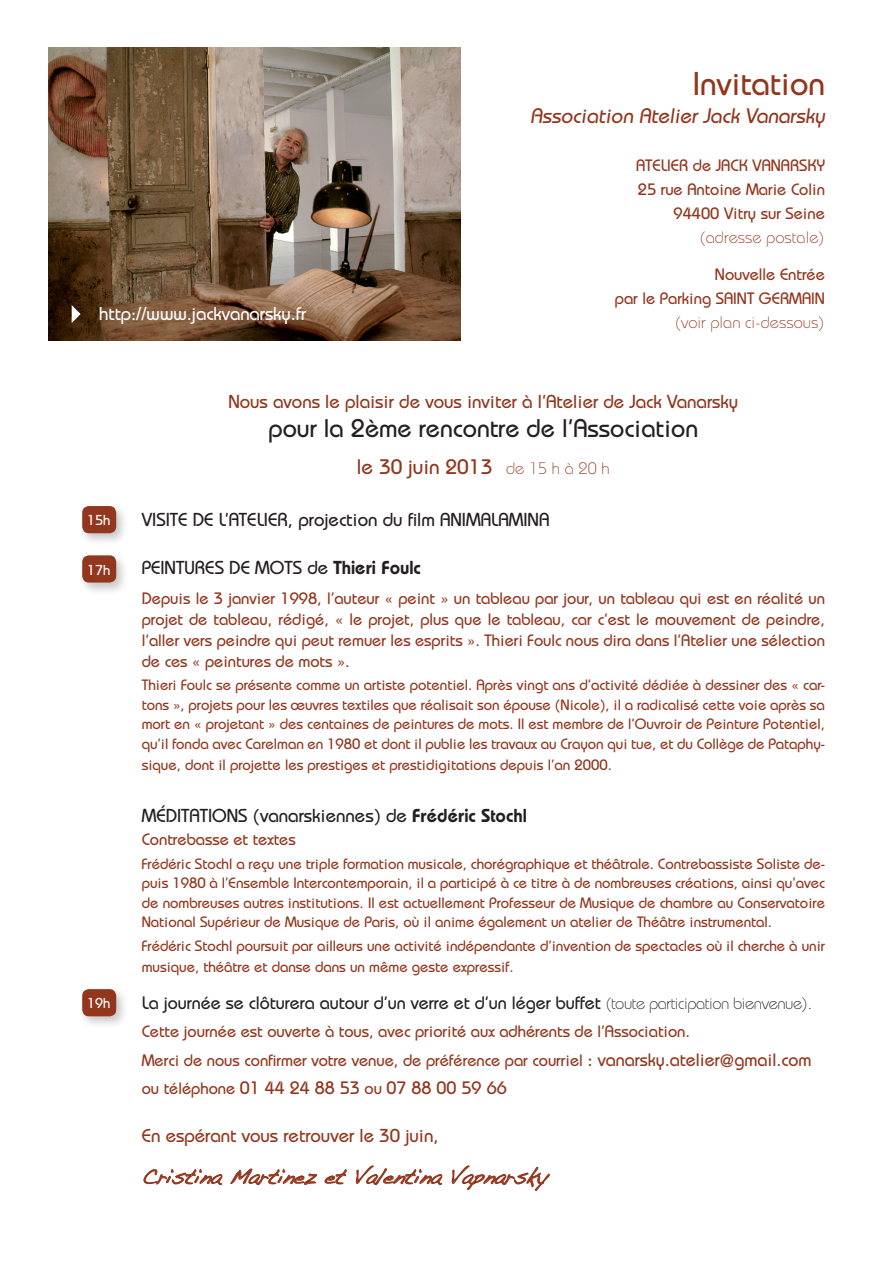
<style>
.page{position:relative;width:893px;height:1263px;background:#fff}
.page>*{position:absolute;margin:0;border:0;box-sizing:border-box;transform-origin:0 0}
.t1{font:500 33px "Bauhaus";color:#92361d}
.t2{font:500 25.5px "Bauhaus";color:#231f20}
.t3{font:500 21px "Bauhaus";color:#92361d}
.t4{font:21px "Handwriting Dakota";color:#92361d}
.t5{font:500 18.75px "Bauhaus";color:#231f20}
.t6{font:500 18.75px "Bauhaus";color:#92361d}
.t7{font:500 18.6px "Bauhaus";color:#fff}
.t8{font:500 18px "Bauhaus";color:#231f20}
.t9{font:500 18px "Bauhaus";color:#92361d}
.t10{font:500 16.5px/21px "Bauhaus";color:#92361d;text-align:justify}
.t11{font:300 16.5px "Bauhaus";color:#92361d}
.t12{font:500 15px/19.5px "Bauhaus";color:#92361d;text-align:justify}
.t13{font:500 14.4px "Bauhaus";color:#fff}
.s1{font-weight:300;font-size:16.5px}
.s2{font-weight:600}
.s3{font-size:18.75px}
.s4{font-size:18px}
.s5{font-size:16.5px}
</style>
<div class="page">
<svg style="left:143px;top:1168px;width:79px;height:17px"></svg>
<svg style="left:230px;top:1168px;width:87px;height:17px"></svg>
<svg style="left:324px;top:1169px;width:23px;height:15px"></svg>
<svg style="left:356px;top:1165px;width:86px;height:20px"></svg>
<svg style="left:452px;top:1165px;width:98px;height:26px"></svg>
<img style="left:48px;top:47px;width:413px;height:294px">
<svg style="left:72px;top:305px;width:9px;height:18px"></svg>
<div style="left:78px;top:503px;width:50px;height:44px;background:#231f20;opacity:.25"></div>
<div style="left:82px;top:506px;width:34px;height:27px;background:#92361d;border-radius:7px"></div>
<div style="left:78px;top:552px;width:50px;height:44px;background:#231f20;opacity:.25"></div>
<div style="left:82px;top:555px;width:34px;height:28px;background:#92361d;border-radius:7px"></div>
<div style="left:78px;top:986px;width:50px;height:44px;background:#231f20;opacity:.25"></div>
<div style="left:82px;top:989px;width:34px;height:27px;background:#92361d;border-radius:7px"></div>
<p class="t7" style="left:99px;top:302px;width:209px">http://www.jackvanarsky.fr</p>
<p class="t1" style="left:693px;top:64px;width:133px">Invitation</p>
<p class="t3" style="left:530px;top:104px;width:299px">Association Atelier Jack Vanarsky</p>
<p class="t10" style="left:636px;top:155px;width:190px">ATELIER de JACK VANARSKY</p>
<p class="t10" style="left:638px;top:179px;width:189px">25 rue Antoine Marie Colin</p>
<p class="t10" style="left:674px;top:203px;width:153px">94400 Vitry sur Seine</p>
<p class="t11" style="left:699px;top:228px;width:127px">(adresse postale)</p>
<p class="t10" style="left:715px;top:264px;width:112px">Nouvelle Entrée</p>
<p class="t10" style="left:615px;top:288px;width:211px">par le Parking SAINT GERMAIN</p>
<p class="t11" style="left:675px;top:313px;width:152px">(voir plan ci-dessous)</p>
<p class="t13" style="left:87px;top:512px;width:25px">15h</p>
<p class="t13" style="left:87px;top:561px;width:25px">17h</p>
<p class="t13" style="left:87px;top:995px;width:25px">19h</p>
<p class="t6" style="left:228px;top:391px;width:511px">Nous avons le plaisir de vous inviter à l’Atelier de Jack Vanarsky</p>
<p class="t2" style="left:269px;top:413px;width:431px">pour la 2ème rencontre de l’Association</p>
<p class="t3" style="left:357px;top:454px;width:254px">le 30 juin 2013 <span class="s1">de 15 h à 20 h</span></p>
<p class="t5" style="left:142px;top:508px;width:409px">VISITE DE L’ATELIER, projection du film ANIMALAMINA</p>
<p class="t5" style="left:142px;top:556px;width:281px">PEINTURES DE MOTS de <span class="s2">Thieri Foulc</span></p>
<p class="t10" style="left:142px;top:587px;width:685px">Depuis le 3 janvier 1998, l’auteur « peint » un tableau par jour, un tableau qui est en réalité un projet de tableau, rédigé, « le projet, plus que le tableau, car c’est le mouvement de peindre, l’aller vers peindre qui peut remuer les esprits ». Thieri Foulc nous dira dans l’Atelier une sélection de ces « peintures de mots ».</p>
<p class="t12" style="left:142px;top:675px;width:685px">Thieri Foulc se présente comme un artiste potentiel. Après vingt ans d’activité dédiée à dessiner des « car&shy;tons », projets pour les œuvres textiles que réalisait son épouse (Nicole), il a radicalisé cette voie après sa mort en « projetant » des centaines de peintures de mots. Il est membre de l’Ouvroir de Peinture Potentiel, qu’il fonda avec Carelman en 1980 et dont il publie les travaux au Crayon qui tue, et du Collège de Pataphy-</p>
<p class="t12" style="left:142px;top:755px;width:472px">sique, dont il projette les prestiges et prestidigitations depuis l’an 2000.</p>
<p class="t5" style="left:142px;top:805px;width:387px">MÉDITATIONS (vanarskiennes) de <span class="s2">Frédéric Stochl</span></p>
<p class="t10" style="left:142px;top:828px;width:156px">Contrebasse et textes</p>
<p class="t12" style="left:142px;top:853px;width:685px">Frédéric Stochl a reçu une triple formation musicale, chorégraphique et théâtrale. Contrebassiste Soliste de&shy;puis 1980 à l’Ensemble Intercontemporain, il a participé à ce titre à de nombreuses créations, ainsi qu’avec de nombreuses autres institutions. Il est actuellement Professeur de Musique de chambre au Conservatoire National Supérieur de Musique de Paris, où il anime également un atelier de Théâtre instrumental.</p>
<p class="t12" style="left:142px;top:935px;width:685px;line-height:21px">Frédéric Stochl poursuit par ailleurs une activité indépendante d’invention de spectacles où il cherche à unir musique, théâtre et danse dans un même geste expressif.</p>
<p class="t8" style="left:142px;top:992px;width:672px">La journée se clôturera autour d’un verre et d’un léger buffet <span class="s1">(toute participation bienvenue).</span></p>
<p class="t10" style="left:142px;top:1021px;width:550px">Cette journée est ouverte à tous, avec priorité aux adhérents de l’Association.</p>
<p class="t10" style="left:142px;top:1049px;width:671px">Merci de nous confirmer votre venue, de préférence par courriel <span class="s3">:</span> <span class="s4">vanarsky.atelier@gmail.com</span></p>
<p class="t9" style="left:142px;top:1077px;width:366px"><span class="s5">ou téléphone</span> 01 44 24 88 53 <span class="s5">ou</span> 07 88 00 59 66</p>
<p class="t6" style="left:142px;top:1125px;width:298px">En espérant vous retrouver le 30 juin,</p>
<p class="t4" style="left:142px;top:1164px;width:407px">Cristina Martinez et Valentina Vapnarsky</p>
</div>
